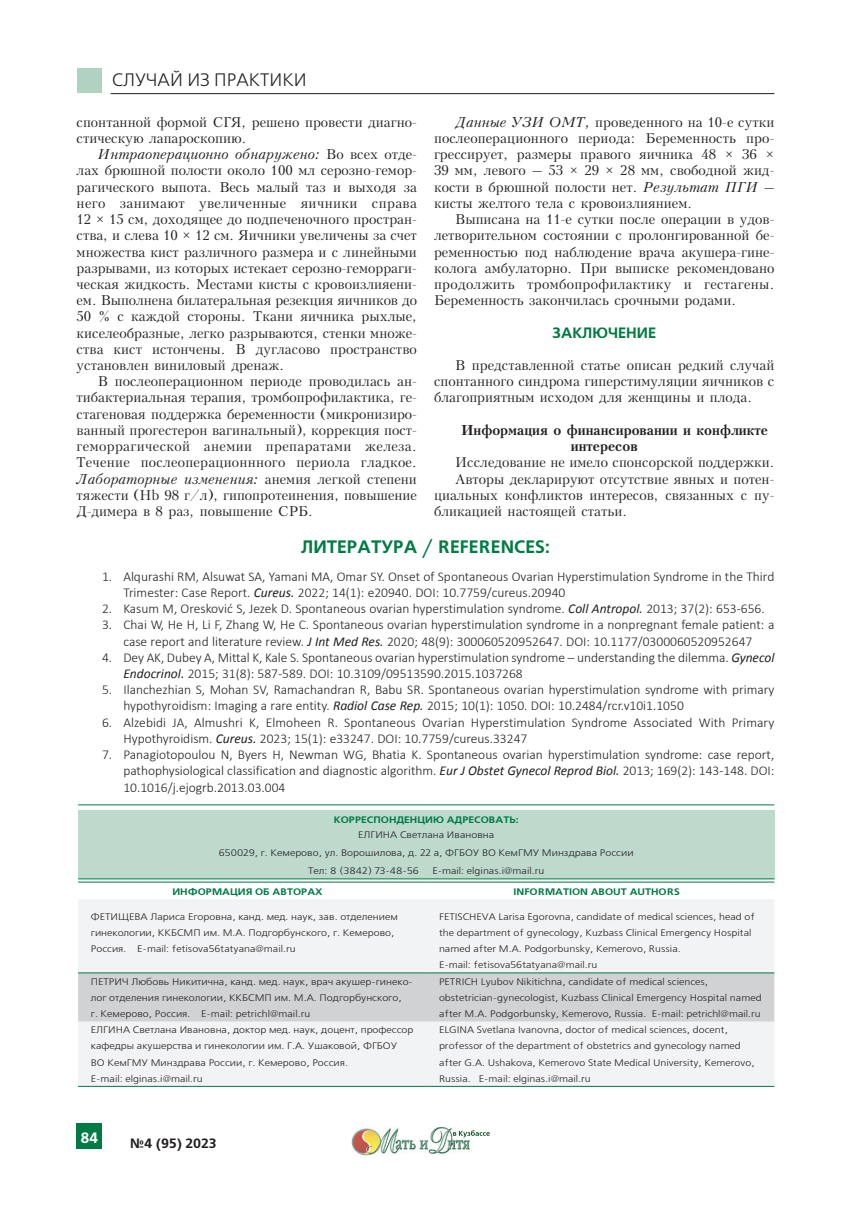
<style>
.page{position:relative;width:851px;height:1217px;background:#fff}
.page>*{position:absolute;margin:0;border:0;box-sizing:border-box;transform-origin:0 0}
.t1{font:700 18px "Free Set C";color:#007b44}
.t2{font:18px "Free Set C";color:#231f20}
.t3{font:700 15px "Free Set C";color:#007b44}
.t4{font:700 15px "Free Set C";color:#fff}
.t5{font:13.5px/16.2px "Kudrashov C";color:#231f20;text-align:justify}
.t6{font:300 13.5px/16.2px "Calibri";color:#231f20}
.t7{font:700 13.5px/16.2px "Kudrashov C";color:#231f20}
.t8{font:700 13.5px "Free Set C";color:#231f20}
.t9{font:9.45px/16.2px "Free Set C";color:#231f20;scale:1.11 1}
.t10{font:700 9.45px "Free Set C";color:#007b44;scale:1.11 1}
.s1{font-style:italic}
.s2{font-family:"Kudrashov Plain"}
.s3{font-weight:400;font-style:italic}
</style>
<div class="page">
<div style="left:77px;top:1123px;width:25px;height:25px;background:#007b44"></div>
<div style="left:77px;top:69px;width:24px;height:24px;background:#b1d2c1"></div>
<hr style="left:111px;top:93px;width:663px;height:1px;background:#231f20">
<img style="left:351px;top:1127px;width:139px;height:28px">
<img style="left:453px;top:1129px;width:36px;height:8px">
<svg style="left:78px;top:805px;width:696px;height:78px"></svg>
<div style="left:78px;top:899px;width:696px;height:186px;background:#f2f3f4"></div>
<div style="left:78px;top:973px;width:696px;height:48px;background:#d1d2d4"></div>
<hr style="left:78px;top:972px;width:348px;height:1px;background:#007b44">
<hr style="left:426px;top:972px;width:348px;height:1px;background:#007b44">
<hr style="left:78px;top:1085px;width:348px;height:1px;background:#007b44">
<hr style="left:426px;top:1085px;width:348px;height:1px;background:#007b44">
<hr style="left:78px;top:804px;width:348px;height:1px;background:#007b44">
<hr style="left:426px;top:804px;width:348px;height:1px;background:#007b44">
<hr style="left:78px;top:881px;width:348px;height:1px;background:#007b44">
<hr style="left:426px;top:881px;width:348px;height:1px;background:#007b44">
<div style="left:78px;top:810px;width:696px;height:68px;background:#bedacc"></div>
<hr style="left:78px;top:878px;width:696px;height:1px;background:#007b44">
<h1 class="t2" style="left:112px;top:70px;width:196px">СЛУЧАЙ ИЗ ПРАКТИКИ</h1>
<p class="t5" style="left:77px;top:114px;width:342px">спонтанной формой СГЯ, решено провести диагно&shy;стическую лапароскопию.</p>
<p class="t5" style="left:77px;top:147px;width:342px;text-indent:21px"><span class="s1">Интраоперационно обнаружено:</span> Во всех отде&shy;лах брюшной полости около 100 мл серозно-гемор&shy;рагического выпота. Весь малый таз и выходя за него занимают увеличенные яичники справа 12 <span class="s2">½</span> 15 см, доходящее до подпеченочного простран&shy;ства, и слева 10 <span class="s2">½</span> 12 см. Яичники увеличены за счет множества кист различного размера и с линейными разрывами, из которых истекает серозно-геморраги&shy;ческая жидкость. Местами кисты с кровоизлияени&shy;ем. Выполнена билатеральная резекция яичников до 50 % с каждой стороны. Ткани яичника рыхлые, киселеобразные, легко разрываются, стенки множе&shy;ства кист истончены. В дугласово пространство установлен виниловый дренаж.</p>
<p class="t5" style="left:77px;top:373px;width:342px;text-indent:21px">В послеоперационном периоде проводилась ан&shy;тибактериальная терапия, тромбопрофилактика, ге&shy;стагеновая поддержка беременности (микронизиро&shy;ванный прогестерон вагинальный), коррекция пост&shy;геморрагической анемии препаратами железа.<br>Течение послеоперационнного периола гладкое.<br><span class="s1">Лабораторные изменения:</span> анемия легкой степени тяжести (Hb 98 г/л), гипопротеинения, повышение Д-димера в 8 раз, повышение СРБ.</p>
<p class="t5" style="left:434px;top:114px;width:342px;text-indent:21px"><span class="s1">Данные УЗИ ОМТ,</span> проведенного на 10-е сутки послеоперационного периода: Беременность про&shy;грессирует, размеры правого яичника 48 <span class="s2">½</span> 36 <span class="s2">½ </span>39 мм, левого – 53 <span class="s2">½</span> 29 <span class="s2">½</span> 28 мм, свободной жид&shy;кости в брюшной полости нет. <span class="s1">Результат ПГИ</span> – кисты желтого тела с кровоизлиянием.</p>
<p class="t5" style="left:434px;top:211px;width:342px;text-indent:21px">Выписана на 11-е сутки после операции в удов&shy;летворительном состоянии с пролонгированной бе&shy;ременностью под наблюдение врача акушера-гине&shy;колога амбулаторно. При выписке рекомендовано продолжить тромбопрофилактику и гестагены.<br>Беременность закончилась срочными родами.</p>
<p class="t3" style="left:552px;top:324px;width:105px">ЗАКЛЮЧЕНИЕ</p>
<p class="t5" style="left:434px;top:357px;width:342px;text-indent:21px">В представленной статье описан редкий случай спонтанного синдрома гиперстимуляции яичников с благоприятным исходом для женщины и плода.</p>
<p class="t7" style="left:570px;top:422px;width:199px;text-indent:-109px">Информация о финансировании и конфликте интересов</p>
<p class="t5" style="left:455px;top:454px;width:320px">Исследование не имело спонсорской поддержки.</p>
<p class="t5" style="left:455px;top:471px;width:320px">Авторы декларируют отсутствие явных и потен-</p>
<p class="t5" style="left:434px;top:487px;width:342px">циальных конфликтов интересов, связанных с пу-</p>
<p class="t5" style="left:434px;top:503px;width:195px">бликацией настоящей статьи.</p>
<h1 class="t1" style="left:301px;top:536px;width:250px">ЛИТЕРАТУРА / REFERENCES:</h1>
<p class="t6" style="left:123px;top:568px;width:652px;text-indent:-21px">1. Alqurashi RM, Alsuwat SA, Yamani MA, Omar SY. Onset of Spontaneous Ovarian Hyperstimulation Syndrome in the Third<br>Trimester: Case Report. <span class="s3">Cureus.</span> 2022; 14(1): e20940. DOI: 10.7759/cureus.20940</p>
<p class="t6" style="left:102px;top:600px;width:664px">2. Kasum M, Oresković S, Jezek D. Spontaneous ovarian hyperstimulation syndrome. <span class="s3">Coll Antropol.</span> 2013; 37(2): 653-656.</p>
<p class="t6" style="left:102px;top:616px;width:673px;text-align:center">3. Chai W, He H, Li F, Zhang W, He C. Spontaneous ovarian hyperstimulation syndrome in a nonpregnant female patient: a case report and literature review. <span class="s3">J Int Med Res.</span> 2020; 48(9): 300060520952647. DOI: 10.1177/0300060520952647</p>
<p class="t6" style="left:123px;top:649px;width:652px;text-indent:-21px">4. Dey AK, Dubey A, Mittal K, Kale S. Spontaneous ovarian hyperstimulation syndrome – understanding the dilemma. <span class="s3">Gynecol<br>Endocrinol.</span> 2015; 31(8): 587-589. DOI: 10.3109/09513590.2015.1037268</p>
<p class="t6" style="left:123px;top:681px;width:652px;text-indent:-21px">5. Ilanchezhian S, Mohan SV, Ramachandran R, Babu SR. Spontaneous ovarian hyperstimulation syndrome with primary hypothyroidism: Imaging a rare entity. <span class="s3">Radiol Case Rep.</span> 2015; 10(1): 1050. DOI: 10.2484/rcr.v10i1.1050</p>
<p class="t6" style="left:123px;top:713px;width:652px;text-indent:-21px">6. Alzebidi JA, Almushri K, Elmoheen R. Spontaneous Ovarian Hyperstimulation Syndrome Associated With Primary<br>Hypothyroidism. <span class="s3">Cureus.</span> 2023; 15(1): e33247. DOI: 10.7759/cureus.33247</p>
<p class="t6" style="left:123px;top:746px;width:652px;text-align:justify;text-indent:-21px">7. Panagiotopoulou N, Byers H, Newman WG, Bhatia K. Spontaneous ovarian hyperstimulation syndrome: case report, pathophysiological classification and diagnostic algorithm. <span class="s3">Eur J Obstet Gynecol Reprod Biol.</span> 2013; 169(2): 143-148. DOI:<br>10.1016/j.ejogrb.2013.03.004</p>
<p class="t10" style="left:334px;top:814px;width:168px">КОРРЕСПОНДЕНЦИЮ АДРЕСОВАТЬ:</p>
<p class="t9" style="left:358px;top:827px;width:124px">ЕЛГИНА Светлана Ивановна</p>
<p class="t9" style="left:219px;top:845px;width:375px">650029, г. Кемерово, ул. Ворошилова, д. 22 а, ФГБОУ ВО КемГМУ Минздрава России</p>
<p class="t9" style="left:308px;top:863px;width:101px">Тел: 8 (3842) 73-48-56</p>
<p class="t9" style="left:432px;top:863px;width:102px">E-mail: elginas.i@mail.ru</p>
<p class="t10" style="left:172px;top:885px;width:137px">ИНФОРМАЦИЯ ОБ АВТОРАХ</p>
<p class="t10" style="left:513px;top:885px;width:151px">INFORMATION ABOUT AUTHORS</p>
<p class="t9" style="left:91px;top:908px;width:278px">ФЕТИЩЕВА Лариса Егоровна, канд. мед. наук, зав. отделением гинекологии, ККБСМП им. М.А. Подгорбунского, г. Кемерово,<br>Россия. E-mail: fetisova56tatyana@mail.ru</p>
<p class="t9" style="left:439px;top:908px;width:286px">FETISCHEVA Larisa Egorovna, candidate of medical sciences, head of the department of gynecology, Kuzbass Clinical Emergency Hospital named after M.A. Podgorbunsky, Kemerovo, Russia.<br>E-mail: fetisova56tatyana@mail.ru</p>
<p class="t9" style="left:91px;top:973px;width:292px">ПЕТРИЧ Любовь Никитична, канд. мед. наук, врач акушер-гинеко&shy;лог отделения гинекологии, ККБСМП им. М.А. Подгорбунского,<br>г. Кемерово, Россия. E-mail: petrichl@mail.ru</p>
<p class="t9" style="left:439px;top:973px;width:292px">PETRICH Lyubov Nikitichna, candidate of medical sciences, obstetrician-gynecologist, Kuzbass Clinical Emergency Hospital named after M.A. Podgorbunsky, Kemerovo, Russia. E-mail: petrichl@mail.ru</p>
<p class="t9" style="left:91px;top:1022px;width:292px">ЕЛГИНА Светлана Ивановна, доктор мед. наук, доцент, профессор кафедры акушерства и гинекологии им. Г.А. Ушаковой, ФГБОУ<br>ВО КемГМУ Минздрава России, г. Кемерово, Россия.<br>E-mail: elginas.i@mail.ru</p>
<p class="t9" style="left:439px;top:1022px;width:286px">ELGINA Svetlana Ivanovna, doctor of medical sciences, docent, professor of the department of obstetrics and gynecology named after G.A. Ushakova, Kemerovo State Medical University, Kemerovo, Russia. E-mail: elginas.i@mail.ru</p>
<p class="t4" style="left:80px;top:1128px;width:19px">84</p>
<p class="t8" style="left:130px;top:1135px;width:88px">№4 (95) 2023</p>
</div>
